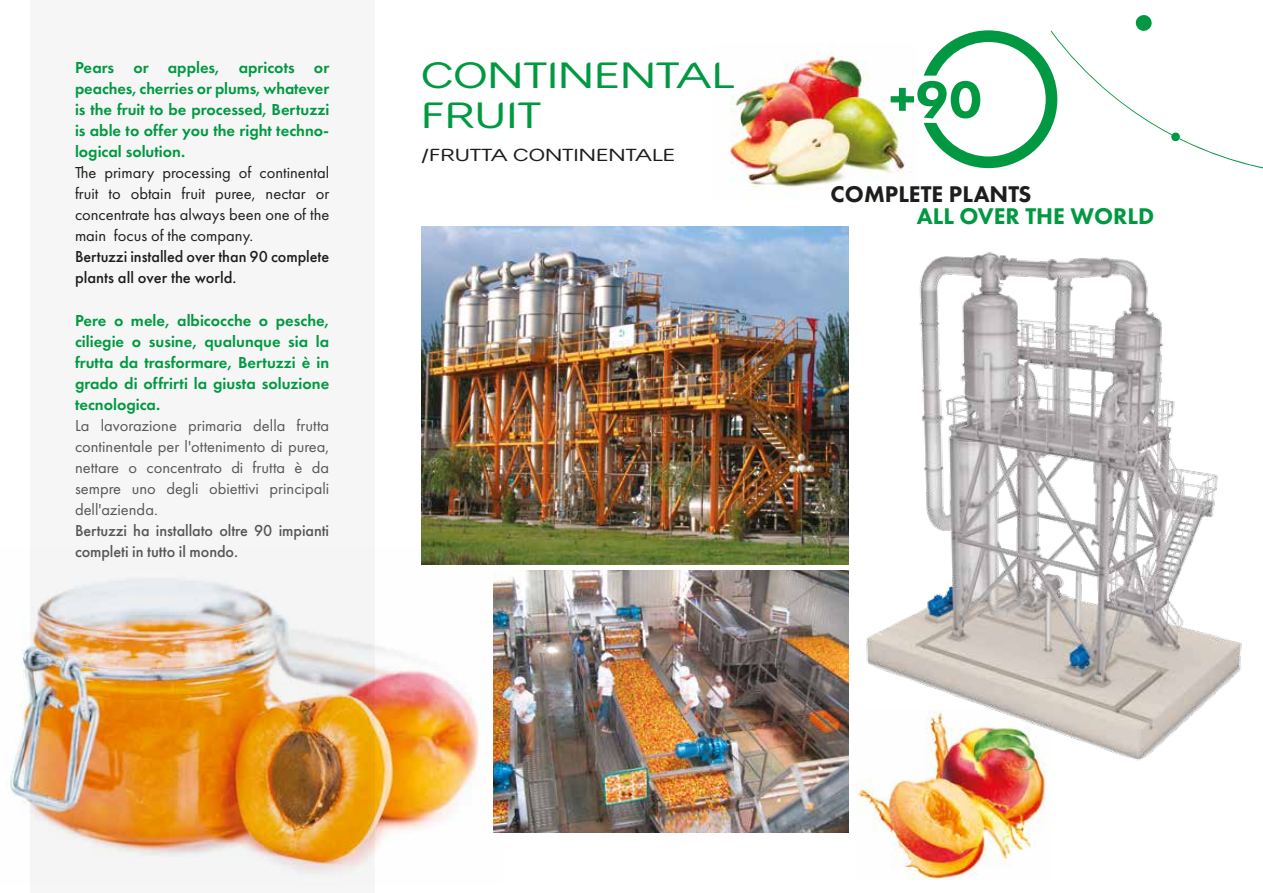
<style>
.page{position:relative;width:1263px;height:893px;background:#fff}
.page>*{position:absolute;margin:0;border:0;box-sizing:border-box;transform-origin:0 0}
.t1{font:800 54px "Futura PT";color:#009941}
.t2{font:300 34.5px/40.5px "Avayo";color:#009941}
.t3{font:800 23.55px "Futura PT";color:#009941}
.t4{font:800 23.55px "Futura PT";color:#1d1d1b}
.t5{font:600 16.5px/21px "Futura PT";color:#009941;text-align:justify}
.t6{font:16.5px/21px "Futura PT";color:#575756;text-align:justify}
.t7{font:16.5px/21px "Futura PT";color:#1d1d1b;text-align:justify}
.t8{font:500 16.5px/21px "Futura PT";letter-spacing:-.005em;color:#575756}
.t9{font:500 16.5px/21px "Futura PT";color:#1d1d1b}
.t10{font:300 16.5px "Avayo";color:#1d1d1b}
</style>
<div class="page">
<img style="left:730px;top:44px;width:175px;height:154px">
<div style="left:30px;top:0;width:344px;height:893px;background:#f6f6f6"></div>
<img style="left:10px;top:580px;width:484px;height:294px">
<img style="left:494px;top:571px;width:354px;height:262px">
<img style="left:857px;top:772px;width:190px;height:107px">
<img style="left:421px;top:226px;width:427px;height:339px">
<svg style="left:924px;top:15px;width:339px;height:154px"></svg>
<img style="left:866px;top:252px;width:376px;height:520px">
<p class="t5" style="left:75px;top:56px;width:256px">Pears or apples, apricots or peaches, cherries or plums, whatever is the fruit to be processed, Bertuzzi is able to offer you the right techno&shy;logical solution.</p>
<p class="t7" style="left:75px;top:161px;width:256px">The primary processing of continental fruit to obtain fruit puree, nectar or concentrate has always been one of the main focus of the company.</p>
<p class="t9" style="left:75px;top:246px;width:256px">Bertuzzi installed over than 90 complete plants all over the world.</p>
<p class="t5" style="left:75px;top:309px;width:256px">Pere o mele, albicocche o pesche, ciliegie o susine, qualunque sia la frutta da trasformare, Bertuzzi è in grado di offrirti la giusta soluzione tecnologica.</p>
<p class="t6" style="left:75px;top:415px;width:256px">La lavorazione primaria della frutta continentale per l'ottenimento di purea, nettare o concentrato di frutta è da sempre uno degli obiettivi principali dell'azienda.</p>
<p class="t8" style="left:75px;top:520px;width:256px">Bertuzzi ha installato oltre 90 impianti completi in tutto il mondo.</p>
<h2 class="t2" style="left:421px;top:54px;width:314px">CONTINENTAL<br>FRUIT</h2>
<p class="t10" style="left:421px;top:144px;width:256px">/FRUTTA CONTINENTALE</p>
<h1 class="t1" style="left:889px;top:66px;width:94px">+90</h1>
<h3 class="t4" style="left:831px;top:179px;width:202px">COMPLETE PLANTS</h3>
<h3 class="t3" style="left:917px;top:202px;width:239px">ALL OVER THE WORLD</h3>
</div>
